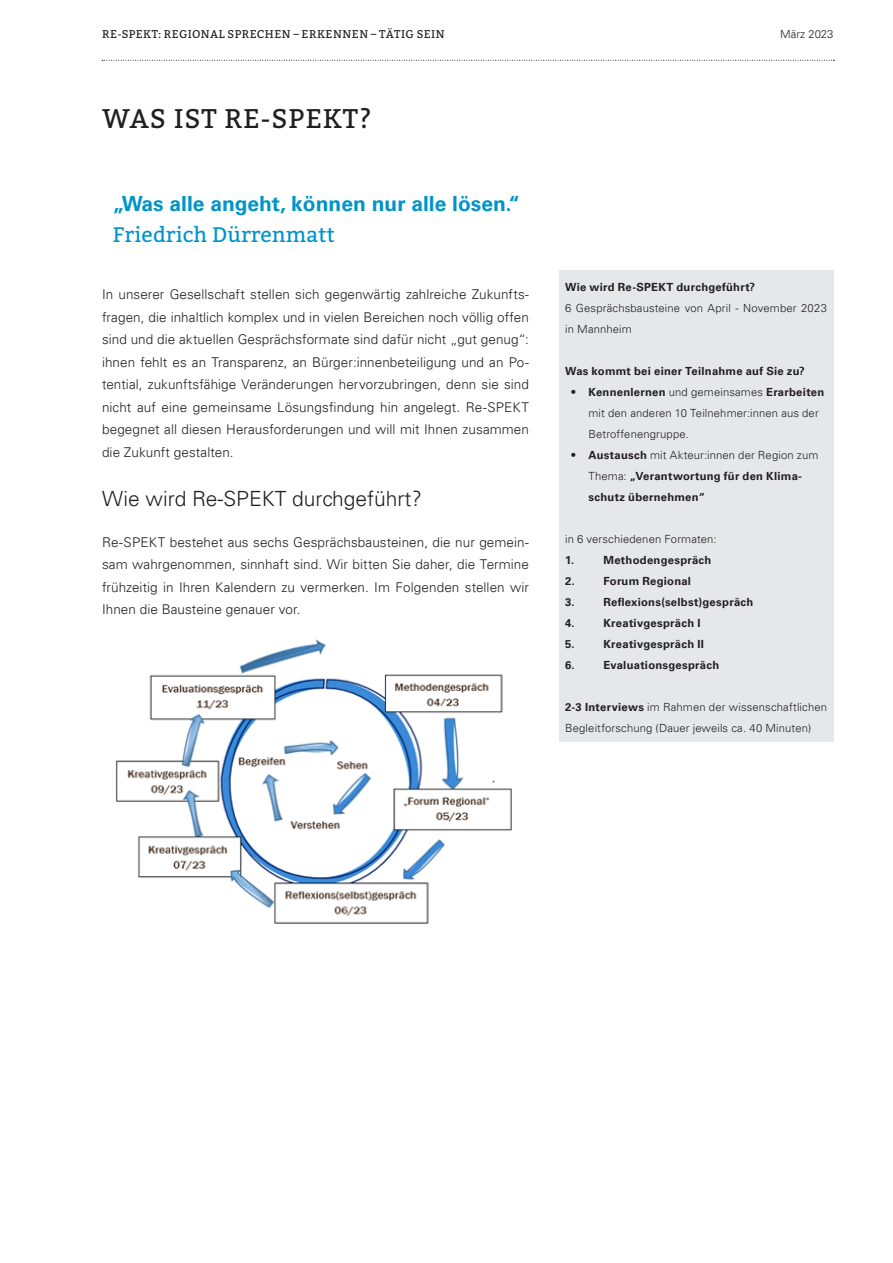
<style>
.page{position:relative;width:893px;height:1263px;background:#fff}
.page>*{position:absolute;margin:0;border:0;box-sizing:border-box;transform-origin:0 0}
.Headline_Kat1_SG_18{font:27px "Bitter";letter-spacing:.035em;color:#231f20}
.Zitat_blau_Z2ff{font:700 21px "Univers LT";color:#0094c8}
.Headline_Kat3{font:300 21px "Univers LT";color:#231f20}
.Zitatgeber_blau{font:21px "Bitter";color:#0094c8}
.Fließtext_1-Spaltig{font:300 13.5px/22.5px "Univers LT";letter-spacing:.005em;color:#231f20;text-align:justify}
.Hinweistext{font:300 11.25px/21px "Univers LT";letter-spacing:.01em;color:#231f20}
.Hinweistext-2{font:700 11.25px/21px "Univers LT";letter-spacing:.025em;color:#231f20}
.Broschürentitel{font:11.25px "Bitter";letter-spacing:.04em;color:#231f20}
.Hinweistexte_Übersch{font:700 11.25px "Univers LT";letter-spacing:.025em;color:#231f20}
.Kapitelname{font:300 11.25px "Univers LT";color:#231f20}
.s1{font-weight:700}
.s2{font-weight:300}
</style>
<div class="page">
<svg style="left:102px;top:60px;width:732px;height:1px"></svg>
<img style="left:115px;top:639px;width:397px;height:285px">
<div style="left:559px;top:270px;width:274px;height:34px;background:#e6e7e9"></div>
<div style="left:559px;top:299px;width:274px;height:43px;background:#e6e7e9"></div>
<div style="left:559px;top:341px;width:274px;height:22px;background:#e6e7e9"></div>
<div style="left:559px;top:362px;width:274px;height:22px;background:#e6e7e9"></div>
<div style="left:559px;top:383px;width:274px;height:64px;background:#e6e7e9"></div>
<div style="left:559px;top:446px;width:274px;height:64px;background:#e6e7e9"></div>
<div style="left:559px;top:509px;width:274px;height:22px;background:#e6e7e9"></div>
<div style="left:559px;top:530px;width:274px;height:22px;background:#e6e7e9"></div>
<div style="left:559px;top:551px;width:274px;height:22px;background:#e6e7e9"></div>
<div style="left:559px;top:572px;width:274px;height:22px;background:#e6e7e9"></div>
<div style="left:559px;top:593px;width:274px;height:22px;background:#e6e7e9"></div>
<div style="left:559px;top:614px;width:274px;height:22px;background:#e6e7e9"></div>
<div style="left:559px;top:635px;width:274px;height:22px;background:#e6e7e9"></div>
<div style="left:559px;top:656px;width:274px;height:22px;background:#e6e7e9"></div>
<div style="left:559px;top:677px;width:274px;height:22px;background:#e6e7e9"></div>
<div style="left:559px;top:698px;width:274px;height:44px;background:#e6e7e9"></div>
<p class="Broschürentitel" style="left:102px;top:27px;width:344px">RE-SPEKT: REGIONAL SPRECHEN – ERKENNEN – TÄTIG SEIN</p>
<p class="Kapitelname" style="left:780px;top:27px;width:55px">März 2023</p>
<p class="Headline_Kat1_SG_18" style="left:102px;top:102px;width:271px">WAS IST RE-SPEKT?</p>
<p class="Zitat_blau_Z2ff" style="left:113px;top:191px;width:409px">„Was alle angeht, können nur alle lösen.“</p>
<p class="Zitatgeber_blau" style="left:113px;top:221px;width:224px">Friedrich Dürrenmatt</p>
<p class="Fließtext_1-Spaltig" style="left:102px;top:283px;width:428px">In unserer Gesellschaft stellen sich gegenwärtig zahlreiche Zukunfts&shy;fragen, die inhaltlich komplex und in vielen Bereichen noch völlig offen sind und die aktuellen Gesprächsformate sind dafür nicht „gut genug“: ihnen fehlt es an Transparenz, an Bürger:innenbeteiligung und an Po&shy;tential, zukunftsfähige Veränderungen hervorzubringen, denn sie sind nicht auf eine gemeinsame Lösungsfindung hin angelegt. Re-SPEKT begegnet all diesen Herausforderungen und will mit Ihnen zusammen die Zukunft gestalten.</p>
<p class="Headline_Kat3" style="left:102px;top:486px;width:321px">Wie wird Re-SPEKT durchgeführt?</p>
<p class="Fließtext_1-Spaltig" style="left:102px;top:531px;width:428px">Re-SPEKT bestehet aus sechs Gesprächsbausteinen, die nur gemein&shy;sam wahrgenommen, sinnhaft sind. Wir bitten Sie daher, die Termine frühzeitig in Ihren Kalendern zu vermerken. Im Folgenden stellen wir Ihnen die Bausteine genauer vor.</p>
<p class="Hinweistexte_Übersch" style="left:565px;top:280px;width:192px">Wie wird Re-SPEKT durchgeführt?</p>
<p class="Hinweistext" style="left:565px;top:297px;width:263px">6 Gesprächsbausteine von April - November 2023 in Mannheim</p>
<p class="Hinweistext-2" style="left:565px;top:360px;width:241px">Was kommt bei einer Teilnahme auf Sie zu?</p>
<p class="Hinweistext" style="left:588px;top:381px;width:237px;text-indent:-17px"><span class="s1">• Kennenlernen</span> und gemeinsames <span class="s1">Erarbeiten </span>mit den anderen 10 Teilnehmer:innen aus der<br>Betroffenengruppe.</p>
<p class="Hinweistext-2" style="left:588px;top:444px;width:231px;text-indent:-17px">• Austausch <span class="s2">mit Akteur:innen der Region zum<br>Thema:</span> „Verantwortung für den Klima&shy;schutz übernehmen“</p>
<p class="Hinweistext" style="left:565px;top:528px;width:153px">in 6 verschiedenen Formaten:</p>
<p class="Hinweistext-2" style="left:565px;top:549px;width:11px">1.</p>
<p class="Hinweistext-2" style="left:603px;top:549px;width:110px">Methodengespräch</p>
<p class="Hinweistext-2" style="left:565px;top:570px;width:11px">2.</p>
<p class="Hinweistext-2" style="left:603px;top:570px;width:89px">Forum Regional</p>
<p class="Hinweistext-2" style="left:565px;top:591px;width:11px">3.</p>
<p class="Hinweistext-2" style="left:603px;top:591px;width:151px">Reflexions(selbst)gespräch</p>
<p class="Hinweistext-2" style="left:565px;top:612px;width:11px">4.</p>
<p class="Hinweistext-2" style="left:603px;top:612px;width:99px">Kreativgespräch I</p>
<p class="Hinweistext-2" style="left:565px;top:633px;width:11px">5.</p>
<p class="Hinweistext-2" style="left:603px;top:633px;width:102px">Kreativgespräch II</p>
<p class="Hinweistext-2" style="left:565px;top:654px;width:11px">6.</p>
<p class="Hinweistext-2" style="left:603px;top:654px;width:117px">Evaluationsgespräch</p>
<p class="Hinweistext" style="left:565px;top:696px;width:263px"><span class="s1">2-3 Interviews</span> im Rahmen der wissenschaftlichen<br>Begleitforschung (Dauer jeweils ca. 40 Minuten)</p>
</div>
